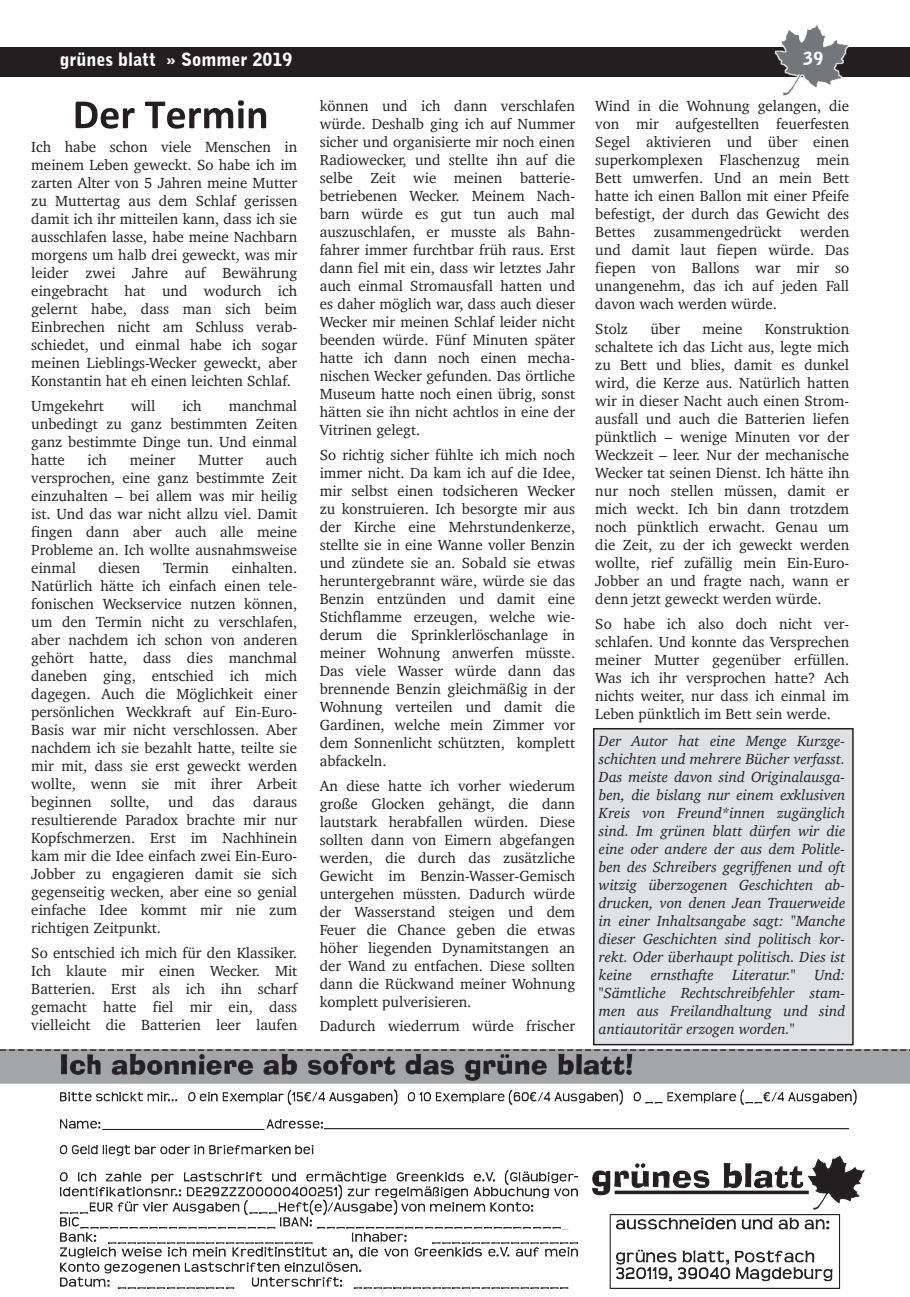
<style>
.page{position:relative;width:910px;height:1297px;background:#fff}
.page>*{position:absolute;margin:0;border:0;box-sizing:border-box;transform-origin:0 0}
.t1{font:900 18px "Bell Gothic BT";color:#fff}
.t2{font:15px/18px "Charter BT";color:#231f20;text-align:justify}
.t3{font:italic 15px/18px "Charter BT";color:#231f20;text-align:justify}
</style>
<div class="page">
<div style="left:0;top:47px;width:910px;height:30px;background:#231f20"></div>
<img style="left:774px;top:25px;width:75px;height:71px">
<img style="left:0;top:1049px;width:910px;height:239px">
<div style="left:594px;top:729px;width:259px;height:316px;background:#e0e1e3"></div>
<div style="left:593px;top:728px;width:261px;height:317px;border:2px solid #231f20"></div>
<svg style="left:76px;top:102px;width:59px;height:27px"></svg>
<svg style="left:145px;top:100px;width:121px;height:29px"></svg>
<p class="t1" style="left:60px;top:49px;width:235px">grünes blatt » Sommer 2019</p>
<p class="t2" style="left:31px;top:138px;width:267px">Ich habe schon viele Menschen in meinem Leben geweckt. So habe ich im zarten Alter von 5 Jahren meine Mutter zu Muttertag aus dem Schlaf gerissen damit ich ihr mitteilen kann, dass ich sie ausschlafen lasse, habe meine Nachbarn morgens um halb drei geweckt, was mir leider zwei Jahre auf Bewährung eingebracht hat und wodurch ich gelernt habe, dass man sich beim Einbrechen nicht am Schluss verab&shy;schiedet, und einmal habe ich sogar meinen Lieblings-Wecker geweckt, aber Konstantin hat eh einen leichten Schlaf.</p>
<p class="t2" style="left:31px;top:396px;width:74px">Umgekehrt</p>
<p class="t2" style="left:131px;top:396px;width:26px">will</p>
<p class="t2" style="left:182px;top:396px;width:21px">ich</p>
<p class="t2" style="left:31px;top:396px;width:267px;text-indent:197px">manchmal unbedingt zu ganz bestimmten Zeiten ganz bestimmte Dinge tun. Und einmal hatte</p>
<p class="t2" style="left:31px;top:450px;width:267px;text-indent:235px">auch versprochen, eine ganz bestimmte Zeit einzuhalten – bei allem was mir heilig ist. Und das war nicht allzu viel. Damit fingen dann aber auch alle meine Probleme an. Ich wollte ausnahmsweise einmal</p>
<p class="t2" style="left:88px;top:450px;width:21px">ich</p>
<p class="t2" style="left:130px;top:450px;width:47px">meiner</p>
<p class="t2" style="left:198px;top:450px;width:46px">Mutter</p>
<p class="t2" style="left:31px;top:558px;width:267px;text-indent:200px">einhalten.<br>Natürlich hätte ich einfach einen tele&shy;fonischen Weckservice nutzen können, um den Termin nicht zu verschlafen, aber nachdem ich schon von anderen gehört hatte, dass dies manchmal daneben ging, entschied ich mich dagegen. Auch die Möglichkeit einer persönlichen Weckkraft auf Ein-Euro-Basis war mir nicht verschlossen. Aber nachdem ich sie bezahlt hatte, teilte sie mir mit, dass sie erst geweckt werden wollte, wenn sie mit ihrer Arbeit beginnen sollte, und das daraus resultierende Paradox brachte mir nur Kopfschmerzen. Erst im Nachhinein kam mir die Idee einfach zwei Ein-Euro-Jobber zu engagieren damit sie sich gegenseitig wecken, aber eine so genial einfache Idee kommt mir nie zum richtigen Zeitpunkt.</p>
<p class="t2" style="left:31px;top:943px;width:267px">So entschied ich mich für den Klassiker.<br>Ich klaute mir einen Wecker. Mit Batterien. Erst als ich ihn scharf gemacht hatte fiel mir ein, dass vielleicht die Batterien leer laufen</p>
<p class="t2" style="left:99px;top:558px;width:43px">diesen</p>
<p class="t2" style="left:163px;top:558px;width:47px">Termin</p>
<p class="t2" style="left:320px;top:97px;width:257px">können und ich dann verschlafen würde. Deshalb ging ich auf Nummer sicher und organisierte mir noch einen Radiowecker, und stellte ihn auf die selbe Zeit wie meinen batterie&shy;betriebenen Wecker. Meinem Nach&shy;barn würde es gut tun auch mal auszuschlafen, er musste als Bahn&shy;fahrer immer furchtbar früh raus. Erst dann fiel mit ein, dass wir letztes Jahr auch einmal Stromausfall hatten und es daher möglich war, dass auch dieser Wecker mir meinen Schlaf leider nicht beenden würde. Fünf Minuten später hatte ich dann noch einen mecha&shy;nischen Wecker gefunden. Das örtliche Museum hatte noch einen übrig, sonst hätten sie ihn nicht achtlos in eine der Vitrinen gelegt.</p>
<p class="t2" style="left:320px;top:445px;width:257px">So richtig sicher fühlte ich mich noch immer nicht. Da kam ich auf die Idee, mir selbst einen todsicheren Wecker zu konstruieren. Ich besorgte mir aus der Kirche eine Mehrstundenkerze, stellte sie in eine Wanne voller Benzin und zündete sie an. Sobald sie etwas heruntergebrannt wäre, würde sie das Benzin entzünden und damit eine Stichflamme erzeugen, welche wie&shy;derum die Sprinklerlöschanlage in meiner Wohnung anwerfen müsste.<br>Das viele Wasser würde dann das brennende Benzin gleichmäßig in der Wohnung verteilen und damit die Gardinen, welche mein Zimmer vor dem Sonnenlicht schützten, komplett abfackeln.</p>
<p class="t2" style="left:320px;top:776px;width:257px">An diese hatte ich vorher wiederum große Glocken gehängt, die dann lautstark herabfallen würden. Diese sollten dann von Eimern abgefangen werden, die durch das zusätzliche Gewicht im Benzin-Wasser-Gemisch untergehen müssten. Dadurch würde der Wasserstand steigen und dem Feuer die Chance geben die etwas höher liegenden Dynamitstangen an der Wand zu entfachen. Diese sollten dann die Rückwand meiner Wohnung komplett pulverisieren.</p>
<p class="t2" style="left:320px;top:1017px;width:257px">Dadurch wiederrum würde frischer</p>
<p class="t1" style="left:803px;top:47px;width:22px">39</p>
<p class="t2" style="left:595px;top:97px;width:255px">Wind in die Wohnung gelangen, die von mir aufgestellten feuerfesten Segel aktivieren und über einen superkomplexen Flaschenzug mein Bett umwerfen. Und an mein Bett hatte ich einen Ballon mit einer Pfeife befestigt, der durch das Gewicht des Bettes zusammengedrückt werden und damit laut fiepen würde. Das fiepen von Ballons war mir so unangenehm, das ich auf jeden Fall davon wach werden würde.</p>
<p class="t2" style="left:595px;top:319px;width:34px">Stolz</p>
<p class="t2" style="left:650px;top:319px;width:31px">über</p>
<p class="t2" style="left:702px;top:319px;width:42px">meine</p>
<p class="t2" style="left:595px;top:319px;width:255px;text-indent:170px">Konstruktion schaltete ich das Licht aus, legte mich zu Bett und blies, damit es dunkel wird, die Kerze aus. Natürlich hatten wir in dieser Nacht auch einen Strom&shy;ausfall und auch die Batterien liefen pünktlich – wenige Minuten vor der Weckzeit – leer. Nur der mechanische Wecker tat seinen Dienst. Ich hätte ihn nur noch stellen müssen, damit er mich weckt. Ich bin dann trotzdem noch pünktlich erwacht. Genau um die Zeit, zu der ich geweckt werden wollte, rief zufällig mein Ein-Euro-Jobber an und fragte nach, wann er denn jetzt geweckt werden würde.</p>
<p class="t2" style="left:595px;top:614px;width:255px">So habe ich also doch nicht ver&shy;schlafen. Und konnte das Versprechen meiner Mutter gegenüber erfüllen.<br>Was ich ihr versprochen hatte? Ach nichts weiter, nur dass ich einmal im Leben pünktlich im Bett sein werde.</p>
<p class="t3" style="left:599px;top:732px;width:248px">Der Autor hat eine Menge Kurzge&shy;schichten und mehrere Bücher verfasst.<br>Das meiste davon sind Originalausga&shy;ben, die bislang nur einem exklusiven Kreis von Freund*innen zugänglich sind. Im grünen blatt dürfen wir die eine oder andere der aus dem Politle&shy;ben des Schreibers gegriffenen und oft witzig überzogenen Geschichten ab&shy;drucken, von denen Jean Trauerweide in einer Inhaltsangabe sagt: "Manche dieser Geschichten sind politisch kor&shy;rekt. Oder überhaupt politisch. Dies ist keine ernsthafte Literatur." Und: "Sämtliche Rechtschreibfehler stam&shy;men aus Freilandhaltung und sind antiautoritär erzogen worden."</p>
</div>
